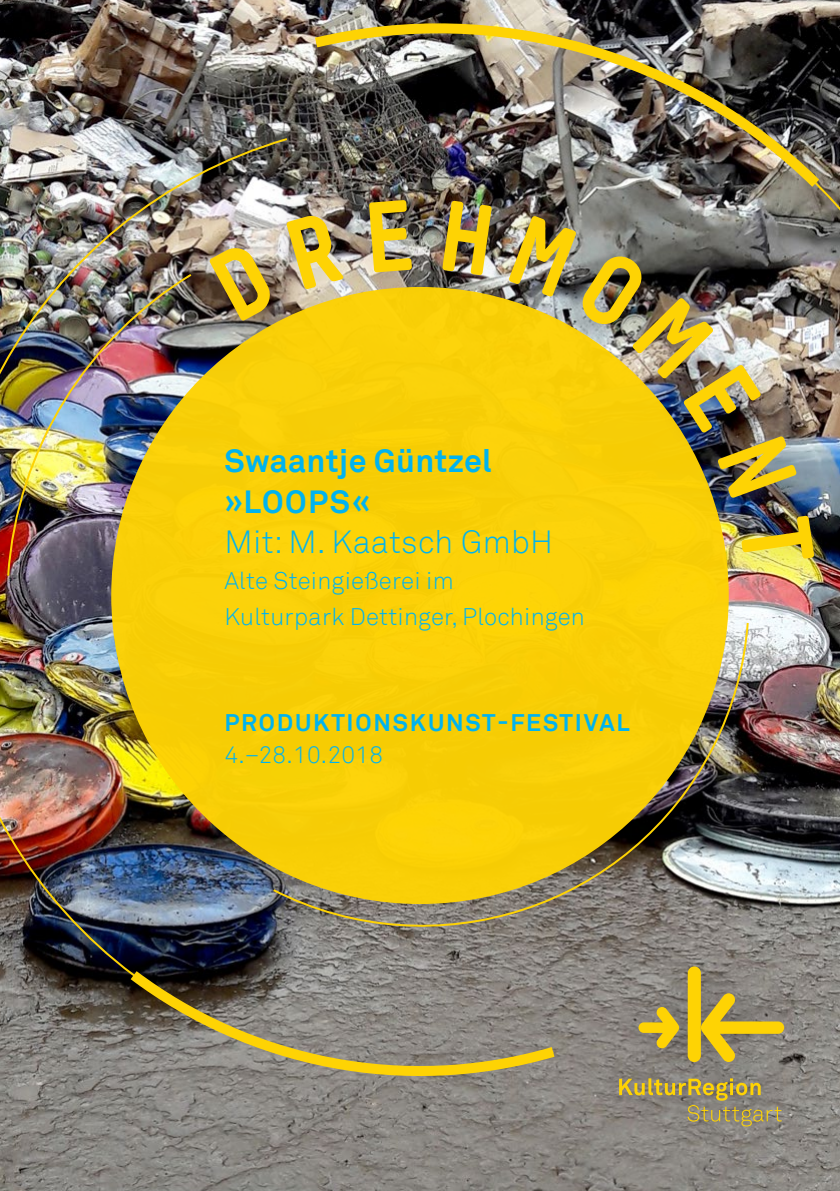
<style>
.page{position:relative;width:840px;height:1191px;background:#fff}
.page>*{position:absolute;margin:0;border:0;box-sizing:border-box;transform-origin:0 0}
.t1{font:700 32px/40px "Akkurat Std KRS";letter-spacing:.01em;color:#00b3ef}
.t2{font:32px "Akkurat Std KRS";letter-spacing:.01em;color:#00b3ef}
.t3{font:24px/36px "Akkurat Std KRS";letter-spacing:.01em;color:#00b3ef}
.t4{font:700 24px "Akkurat Std KRS";letter-spacing:.075em;color:#00b3ef}
</style>
<div class="page">
<img style="left:0;top:0;width:839px;height:1191px">
<img style="left:304px;top:0;width:525px;height:170px">
<img style="left:555px;top:621px;width:194px;height:351px">
<img style="left:1px;top:137px;width:554px;height:988px">
<svg style="left:120px;top:961px;width:445px;height:134px;background:#88816d"></svg>
<div style="left:111px;top:287px;width:617px;height:617px;background:#fed304;border-radius:50%"></div>
<div style="left:181px;top:170px;width:658px;height:418px;background:#231f20;opacity:.2"></div>
<div style="left:588px;top:937px;width:225px;height:217px;background:#231f20;opacity:.4"></div>
<svg style="left:618px;top:966px;width:165px;height:160px;background:#9b9065"></svg>
<hr style="left:0;top:0;width:1px;height:1188px;background:#87898c">
<svg style="left:208px;top:241px;width:68px;height:80px;background:#897b72"></svg>
<svg style="left:286px;top:211px;width:57px;height:79px;background:#9f978e"></svg>
<svg style="left:368px;top:200px;width:44px;height:72px;background:#8e8985"></svg>
<img style="left:442px;top:200px;width:49px;height:75px">
<img style="left:508px;top:215px;width:288px;height:283px">
<img style="left:738px;top:515px;width:76px;height:52px">
<h1 class="t1" style="left:224px;top:441px;width:269px">Swaantje Güntzel »LOOPS«</h1>
<h1 class="t2" style="left:224px;top:522px;width:330px">Mit: M. Kaatsch GmbH</h1>
<p class="t3" style="left:224px;top:562px;width:362px">Alte Steingießerei im<br>Kulturpark Dettinger, Plochingen</p>
<p class="t4" style="left:224px;top:708px;width:406px">PRODUKTIONSKUNST-FESTIVAL</p>
<p class="t3" style="left:224px;top:737px;width:160px">4.–28.10.2018</p>
</div>
